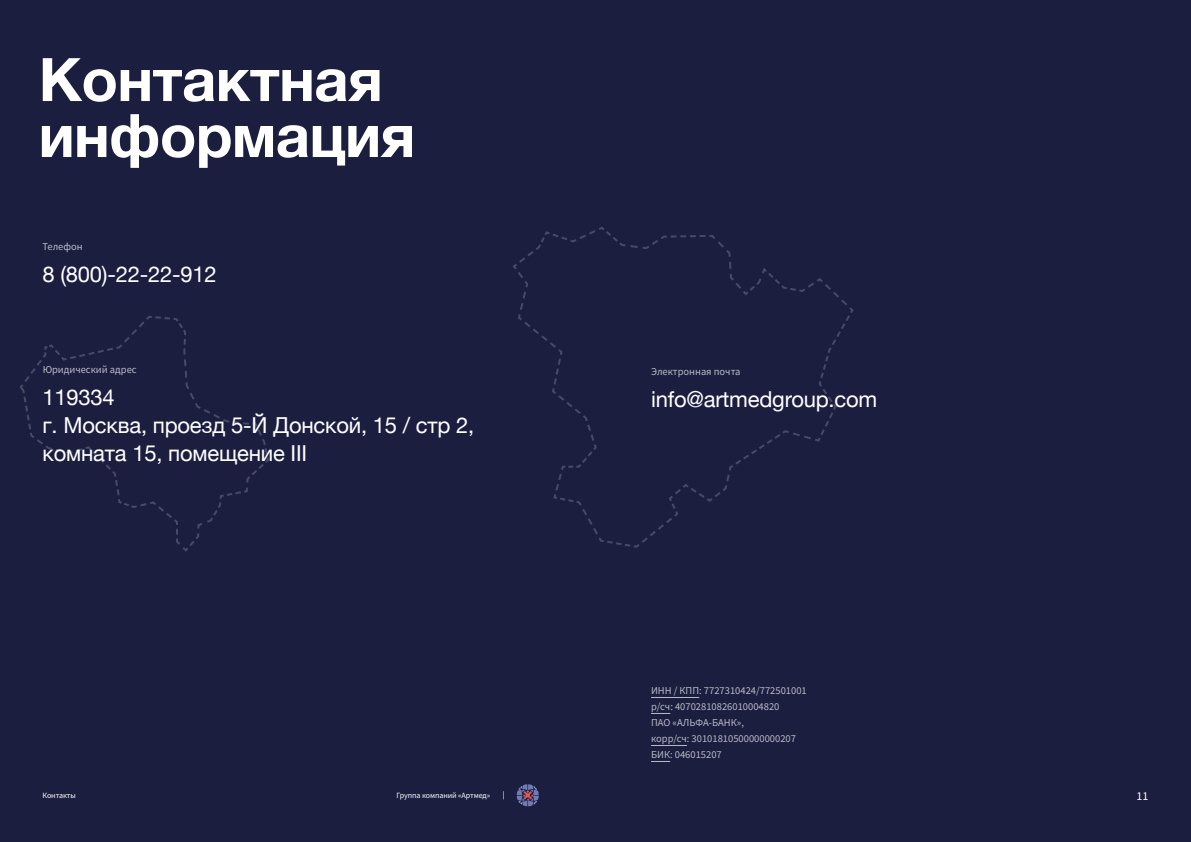
<style>
.page{position:relative;width:1191px;height:842px;background:#1c1e40}
.page>*{position:absolute;margin:0;border:0;box-sizing:border-box;transform-origin:0 0}
.t1{font:700 60px/56px "Helvetica Neue";letter-spacing:-.01em;color:#fff}
.t2{font:22px/28px "Helvetica Neue";letter-spacing:-.01em;color:#fff}
.t3{font:12px "Source Sans Pro";color:#fff}
.t4{font:10.5px/16px "Source Sans Pro";color:#fff}
.t5{font:8px "Source Sans Pro";letter-spacing:-.01em;color:#fbfdff}
.t6{font:8px "Source Sans Pro";letter-spacing:-.01em;color:#fff}
</style>
<div class="page">
<svg style="left:20px;top:316px;width:249px;height:236px"></svg>
<hr style="left:651px;top:697px;width:48px;height:1px;background:#fff">
<svg style="left:651px;top:713px;width:19px;height:1px"></svg>
<hr style="left:651px;top:745px;width:36px;height:1px;background:#fff">
<svg style="left:651px;top:761px;width:19px;height:1px"></svg>
<svg style="left:513px;top:227px;width:341px;height:321px"></svg>
<svg style="left:517px;top:784px;width:22px;height:22px"></svg>
<h1 class="t1" style="left:39px;top:50px;width:378px">Контактная информация</h1>
<p class="t4" style="left:43px;top:238px;width:42px">Телефон</p>
<h2 class="t2" style="left:43px;top:261px;width:176px">8 (800)-22-22-912</h2>
<p class="t4" style="left:43px;top:362px;width:96px">Юридический адрес</p>
<h2 class="t2" style="left:43px;top:384px;width:433px">119334<br>г. Москва, проезд 5-Й Донской, 15 / стр 2, комната 15, помещение III</h2>
<p class="t4" style="left:651px;top:364px;width:91px">Электронная почта</p>
<h2 class="t2" style="left:651px;top:386px;width:228px">info@artmedgroup.com</h2>
<p class="t4" style="left:651px;top:683px;width:157px">ИНН / КПП: 7727310424/772501001 р/сч: 40702810826010004820<br>ПАО «АЛЬФА-БАНК»,<br>корр/сч: 30101810500000000207<br>БИК: 046015207</p>
<p class="t6" style="left:43px;top:790px;width:35px">Контакты</p>
<p class="t5" style="left:396px;top:790px;width:95px">Группа компаний «Артмед»</p>
<p class="t3" style="left:1136px;top:788px;width:13px">11</p>
</div>
